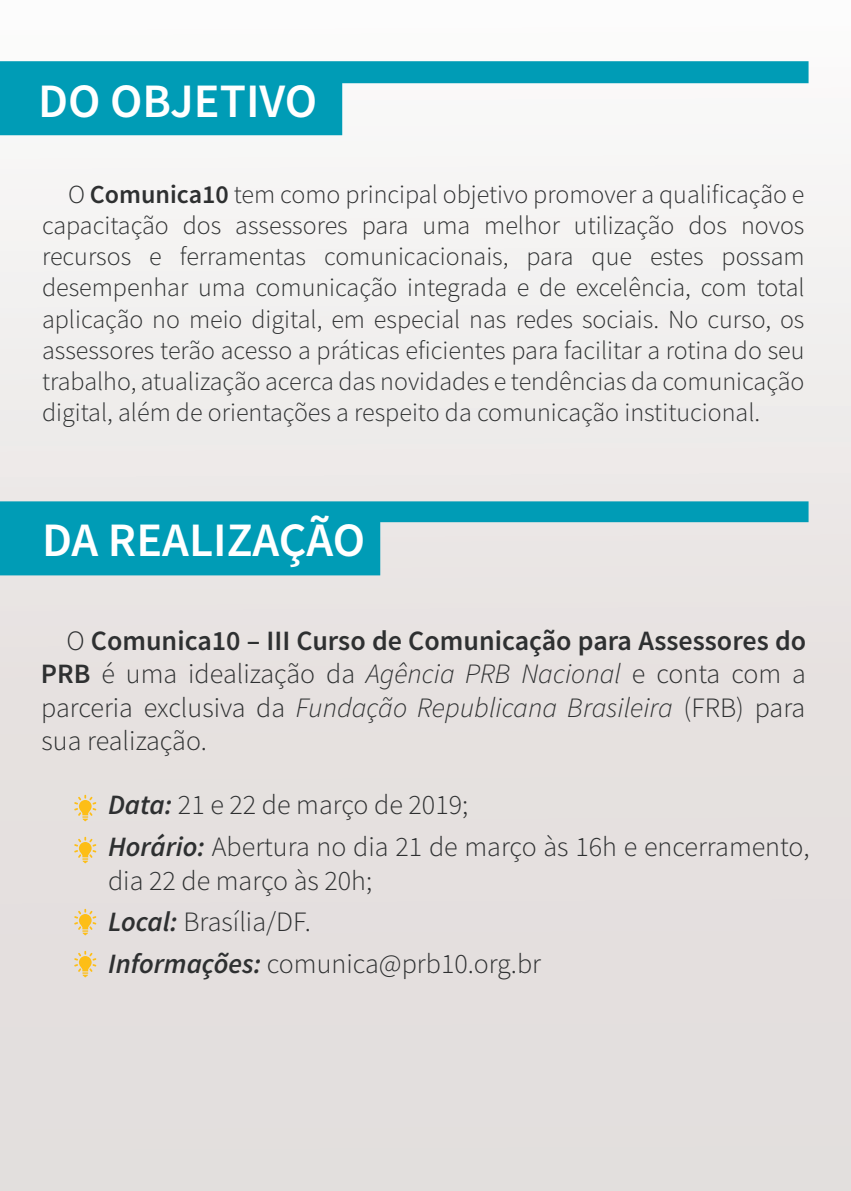
<style>
.page{position:relative;width:851px;height:1191px;background:#fff}
.page>*{position:absolute;margin:0;border:0;box-sizing:border-box;transform-origin:0 0}
.t1{font:600 48px "Source Sans Pro";color:#fff}
.t2{font:300 28px/33.6px "Source Sans Pro";color:#2e3031}
.t3{font:300 26px/31.2px "Source Sans Pro";color:#2e3031;text-align:justify}
.s1{font-weight:600}
.s2{font-style:italic}
.s3{font-weight:600;font-style:italic}
</style>
<div class="page">
<div style="left:0;top:0;width:850px;height:1191px;background:linear-gradient(to bottom,#f8f8f7,#ded9d7)"></div>
<svg style="left:0;top:61px;width:808px;height:74px;fill:#009cb6"></svg>
<svg style="left:0;top:501px;width:808px;height:74px;background:#59b8c7"></svg>
<svg style="left:74px;top:795px;width:22px;height:26px"></svg>
<svg style="left:74px;top:837px;width:22px;height:26px"></svg>
<svg style="left:74px;top:909px;width:22px;height:26px"></svg>
<svg style="left:74px;top:951px;width:22px;height:26px"></svg>
<h1 class="t1" style="left:38px;top:69px;width:280px">DO OBJETIVO</h1>
<p class="t3" style="left:42px;top:178px;width:764px;text-indent:26px">O <span class="s1">Comunica10</span> tem como principal objetivo promover a qualificação e capacitação dos assessores para uma melhor utilização dos novos recursos e ferramentas comunicacionais, para que estes possam desempenhar uma comunicação integrada e de excelência, com total aplicação no meio digital, em especial nas redes sociais. No curso, os assessores terão acesso a práticas eficientes para facilitar a rotina do seu trabalho, atualização acerca das novidades e tendências da comunicação digital, além de orientações a respeito da comunicação institucional.</p>
<h1 class="t1" style="left:42px;top:509px;width:324px">DA REALIZAÇÃO</h1>
<p class="t2" style="left:41px;top:623px;width:766px;text-align:justify;text-indent:26px">O <span class="s1">Comunica10 – III Curso de Comunicação para Assessores do PRB</span> é uma idealização da <span class="s2">Agência PRB Nacional</span> e conta com a parceria exclusiva da <span class="s2">Fundação Republicana Brasileira</span> (FRB) para sua realização.</p>
<p class="t2" style="left:108px;top:784px;width:702px;line-height:41.6px"><span class="s3">Data:</span> 21 e 22 de março de 2019;<br><span class="s3">Horário:</span> Abertura no dia 21 de março às 16h e encerramento,</p>
<p class="t2" style="left:108px;top:859px;width:434px;line-height:41.6px">dia 22 de março às 20h;<br><span class="s3">Local:</span> Brasília/DF.<br><span class="s3">Informações:</span> comunica@prb10.org.br</p>
</div>
